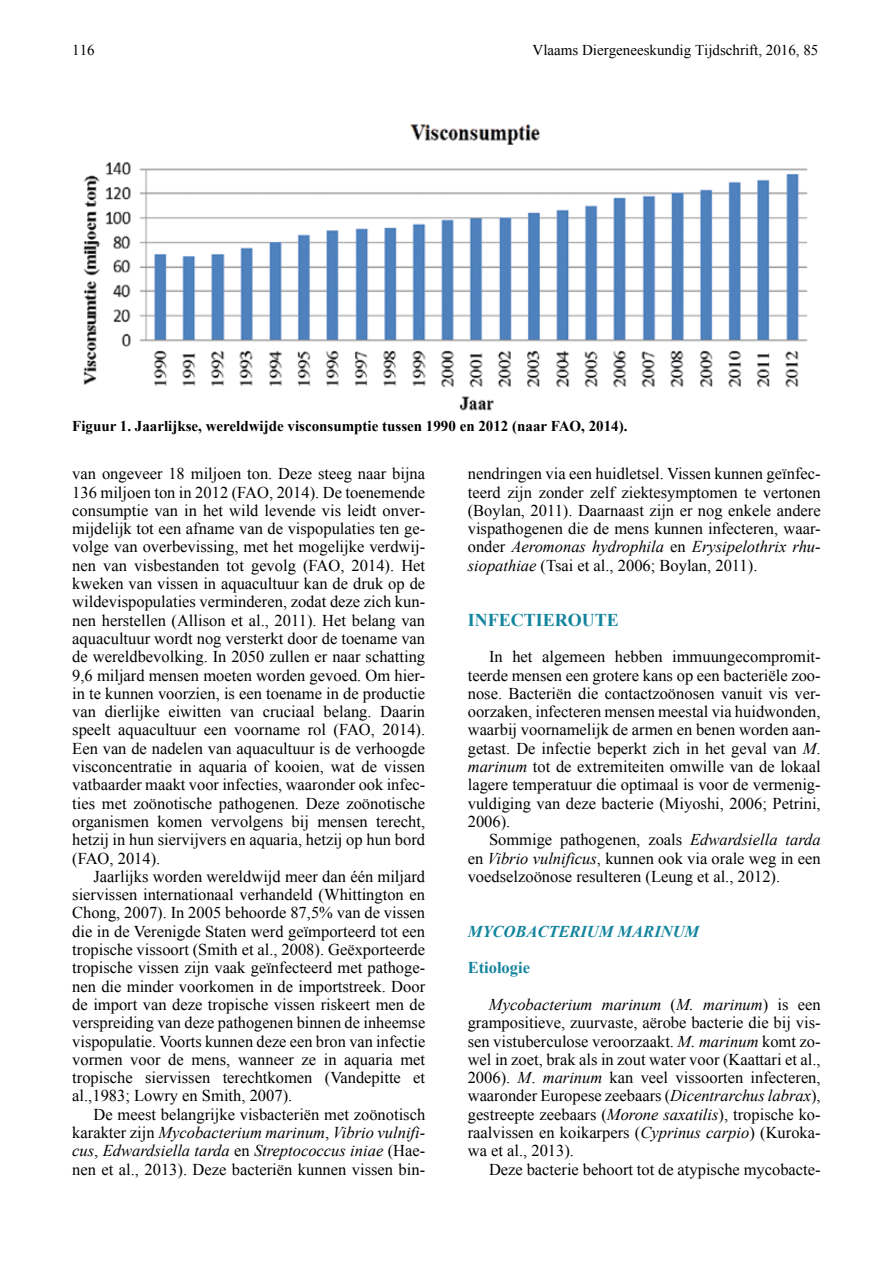
<style>
.page{position:relative;width:893px;height:1263px;background:#fff}
.page>*{position:absolute;margin:0;border:0;box-sizing:border-box;transform-origin:0 0}
.t1{font:700 18px "Times New Roman";color:#12849d}
.t2{font:16.5px/18.3px "Times New Roman";color:#000;text-align:justify}
.t3{font:italic 16.5px "Times New Roman";color:#000}
.t4{font:italic 700 16.5px "Times New Roman";color:#12849d}
.t5{font:700 16.5px "Times New Roman";color:#12849d}
.t6{font:700 15px "Times New Roman";color:#000}
.t7{font:15px "Times New Roman";color:#000}
.s1{font-style:italic}
.s2{font-style:normal}
</style>
<div class="page">
<img style="left:83px;top:124px;width:725px;height:287px">
<p class="t7" style="left:72px;top:40px;width:24px">116</p>
<p class="t7" style="left:533px;top:40px;width:287px">Vlaams Diergeneeskundig Tijdschrift, 2016, 85</p>
<p class="t6" style="left:72px;top:416px;width:557px">Figuur 1. Jaarlijkse, wereldwijde visconsumptie tussen 1990 en 2012 (naar FAO, 2014).</p>
<p class="t2" style="left:72px;top:464px;width:354px">van ongeveer 18 miljoen ton. Deze steeg naar bijna<br>136 miljoen ton in 2012 (FAO</p>
<p class="t2" style="left:468px;top:464px;width:354px">nendringen via een huidletsel. Vissen kunnen geïnfec&shy;teerd zijn zonder zelf ziektesymptomen te vertonen (Boylan, 2011). Daarnaast zijn er nog enkele andere vispathogenen die de mens kunnen infecteren, waar&shy;onder <span class="s1">Aeromonas hydrophila</span> en <span class="s1">Erysipelothrix rhu&shy;siopathiae</span> (Tsai et al., 2006; Boylan, 2011).</p>
<p class="t1" style="left:468px;top:607px;width:153px">INFECTIEROUTE</p>
<p class="t2" style="left:468px;top:647px;width:354px;text-indent:21px">In het algemeen hebben immuungecompromit&shy;teerde mensen een grotere kans op een bacteriële zoo&shy;nose. Bacteriën die contactzoönosen vanuit vis ver&shy;oorzaken, infecteren mensen meestal via huidwonden, waarbij voornamelijk de armen en benen worden aan&shy;getast. De infectie beperkt zich in het geval van <span class="s1">M</span>. <span class="s1">marinum</span> tot de extremiteiten omwille van de lokaal lagere temperatuur die optimaal is voor de vermenig&shy;vuldiging van deze bacterie (Miyoshi, 2006; Petrini, 2006).</p>
<p class="t2" style="left:468px;top:830px;width:354px;text-indent:21px">Sommige pathogenen, zoals <span class="s1">Edwardsiella tarda </span>en <span class="s1">Vibrio vulnificus</span>, kunnen ook via orale weg in een voedselzoönose resulteren (Leung et al., 2012).</p>
<p class="t2" style="left:72px;top:483px;width:354px;text-indent:197px">, 2014). De toenemende consumptie van in het wild levende vis leidt onver&shy;mijdelijk tot een afname van de vispopulaties ten ge&shy;volge van overbevissing, met het mogelijke verdwij&shy;nen van visbestanden tot gevolg (FAO</p>
<p class="t2" style="left:72px;top:556px;width:354px;text-indent:268px">, 2014). Het kweken van vissen in aquacultuur kan de druk op de wildevispopulaties verminderen, zodat deze zich kun&shy;nen herstellen (Allison et al., 2011). Het belang van aquacultuur wordt nog versterkt door de toename van de wereldbevolking. In 2050 zullen er naar schatting 9,6 miljard mensen moeten worden gevoed. Om hier&shy;in te kunnen voorzien, is een toename in de productie van dierlijke eiwitten van cruciaal belang. Daarin speelt aquacultuur een voorname rol (FAO</p>
<p class="t2" style="left:72px;top:720px;width:354px;text-indent:299px">, 2014).<br>Een van de nadelen van aquacultuur is de verhoogde visconcentratie in aquaria of kooien, wat de vissen vatbaarder maakt voor infecties, waaronder ook infec&shy;ties met zoönotische pathogenen. Deze zoönotische organismen komen vervolgens bij mensen terecht, hetzij in hun siervijvers en aquaria, hetzij op hun bord (FAO</p>
<p class="t2" style="left:110px;top:849px;width:52px">, 2014).</p>
<p class="t2" style="left:94px;top:867px;width:333px">Jaarlijks worden wereldwijd meer dan één miljard</p>
<p class="t2" style="left:72px;top:885px;width:354px">siervissen internationaal verhandeld (Whittington en</p>
<p class="t2" style="left:72px;top:903px;width:354px">Chong, 2007). In 2005 behoorde 87,5% van de vissen</p>
<p class="t2" style="left:72px;top:922px;width:354px">die in de Verenigde Staten werd geïmporteerd tot een</p>
<p class="t2" style="left:72px;top:940px;width:354px">tropische vissoort (Smith et al., 2008). Geëxporteerde</p>
<p class="t2" style="left:72px;top:958px;width:354px">tropische vissen zijn vaak geïnfecteerd met pathoge-</p>
<p class="t2" style="left:72px;top:977px;width:355px">nen die minder voorkomen in de importstreek. Door</p>
<p class="t2" style="left:72px;top:995px;width:354px">de import van deze tropische vissen riskeert men de</p>
<p class="t2" style="left:72px;top:1013px;width:354px">verspreiding van deze pathogenen binnen de inheemse</p>
<p class="t2" style="left:72px;top:1032px;width:354px">vispopulatie. Voorts kunnen deze een bron van infectie</p>
<p class="t2" style="left:72px;top:1050px;width:354px">vormen voor de mens, wanneer ze in aquaria met</p>
<p class="t2" style="left:72px;top:1068px;width:354px">tropische siervissen terechtkomen (Vandepitte et</p>
<p class="t2" style="left:72px;top:1086px;width:221px">al.,1983; Lowry en Smith, 2007).</p>
<p class="t2" style="left:94px;top:1105px;width:333px">De meest belangrijke visbacteriën met zoönotisch</p>
<p class="t3" style="left:72px;top:1121px;width:354px"><span class="s2">karakter zijn</span> Mycobacterium marinum<span class="s2">,</span> Vibrio vulnifi-</p>
<p class="t3" style="left:72px;top:1139px;width:354px">cus<span class="s2">,</span> Edwardsiella tarda <span class="s2">en</span> Streptococcus iniae <span class="s2">(Hae-</span></p>
<p class="t2" style="left:72px;top:1160px;width:354px">nen et al., 2013). Deze bacteriën kunnen vissen bin-</p>
<p class="t4" style="left:468px;top:920px;width:233px">MYCOBACTERIUM MARINUM</p>
<p class="t5" style="left:468px;top:956px;width:64px">Etiologie</p>
<p class="t2" style="left:468px;top:995px;width:354px;text-indent:21px"><span class="s1">Mycobacterium marinum</span> (<span class="s1">M. marinum</span>) is een grampositieve, zuurvaste, aërobe bacterie die bij vis&shy;sen vistuberculose veroorzaakt. <span class="s1">M. marinum</span> komt zo&shy;wel in zoet, brak als in zout water voor (Kaattari et al., 2006). <span class="s1">M</span>. <span class="s1">marinum</span> kan veel vissoorten infecteren, waaronder Europese zeebaars (<span class="s1">Dicentrarchus labrax</span>), gestreepte zeebaars (<span class="s1">Morone saxatilis</span>), tropische ko&shy;raalvissen en koikarpers (<span class="s1">Cyprinus carpio</span>) (Kuroka&shy;wa et al., 2013).</p>
<p class="t2" style="left:489px;top:1160px;width:333px">Deze bacterie behoort tot de atypische mycobacte-</p>
</div>
